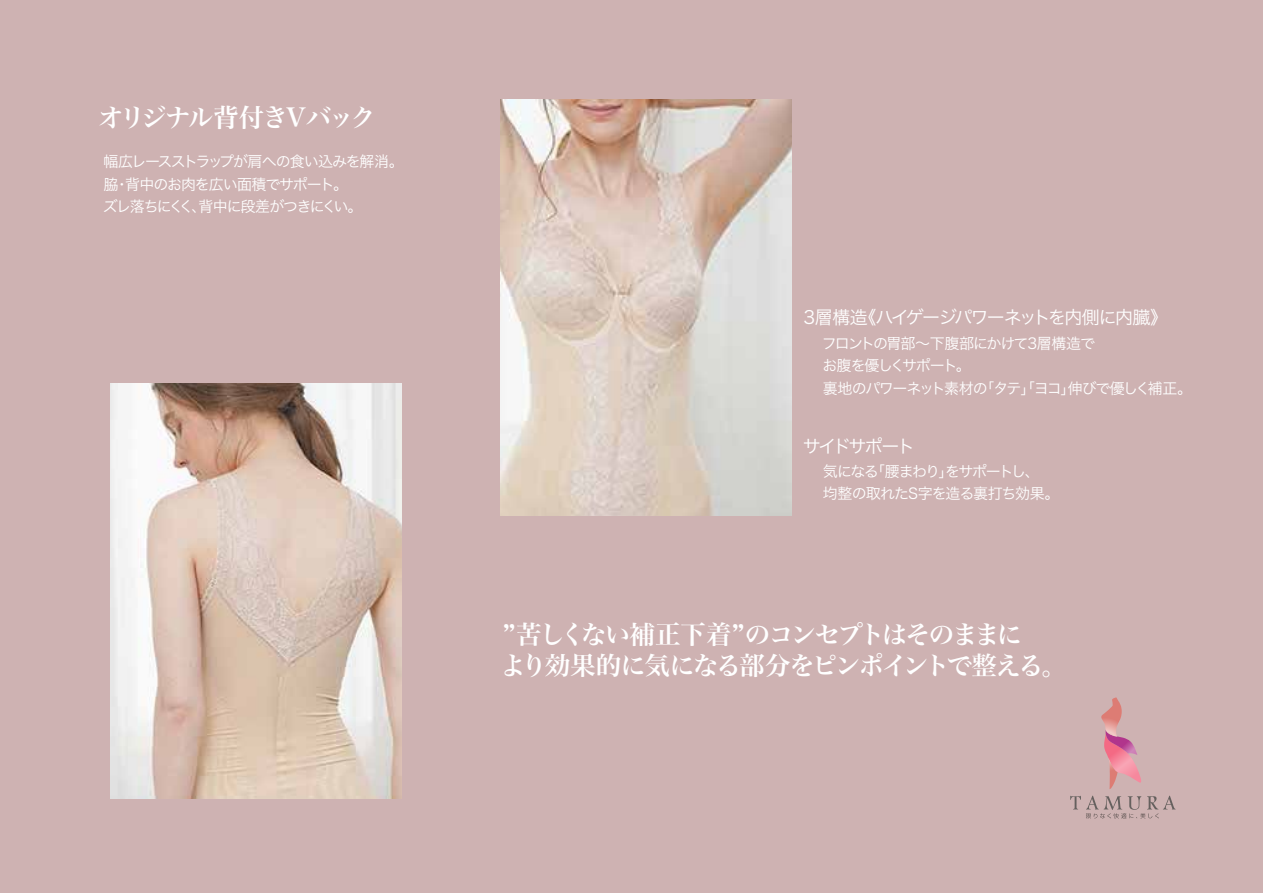
<style>
.page{position:relative;width:1263px;height:893px;background:#ceb2b2}
.page>*{position:absolute;margin:0;border:0;box-sizing:border-box;transform-origin:0 0}
.t1{font:25.5px/31.5px "Hira Min Pro W6";letter-spacing:-.08em;color:#fff}
.t2{font:18px "Hiragino Sans W3";letter-spacing:-.09em;color:#fff}
.t3{font:18px "Hiragino Sans W3";letter-spacing:-.125em;color:#fff}
.t4{font:15px/22.5px "Hiragino Sans W3";letter-spacing:-.08em;color:#fff}
</style>
<div class="page">
<img style="left:111px;top:383px;width:291px;height:416px">
<img style="left:501px;top:100px;width:291px;height:415px">
<svg style="left:1070px;top:697px;width:105px;height:121px"></svg>
<h1 class="t1" style="left:98px;top:100px;width:279px">オリジナル背付きVバック</h1>
<p class="t4" style="left:103px;top:149px;width:302px">幅広レースストラップが肩への食い込みを解消。脇・背中のお肉を広い面積でサポート。<br>ズレ落ちにくく、背中に段差がつきにくい。</p>
<p class="t2" style="left:803px;top:301px;width:366px">3層構造《ハイゲージパワーネットを内側に内臓》</p>
<p class="t4" style="left:822px;top:331px;width:372px">フロントの胃部～下腹部にかけて3層構造で<br>お腹を優しくサポート。<br>裏地のパワーネット素材の「タテ」「ヨコ」伸びで優しく補正。</p>
<p class="t3" style="left:803px;top:430px;width:114px">サイドサポート</p>
<p class="t4" style="left:823px;top:459px;width:238px">気になる「腰まわり」をサポートし、<br>均整の取れたS字を造る裏打ち効果。</p>
<h1 class="t1" style="left:500px;top:617px;width:568px">”苦しくない補正下着”のコンセプトはそのままに<br>より効果的に気になる部分をピンポイントで整える。</h1>
</div>
